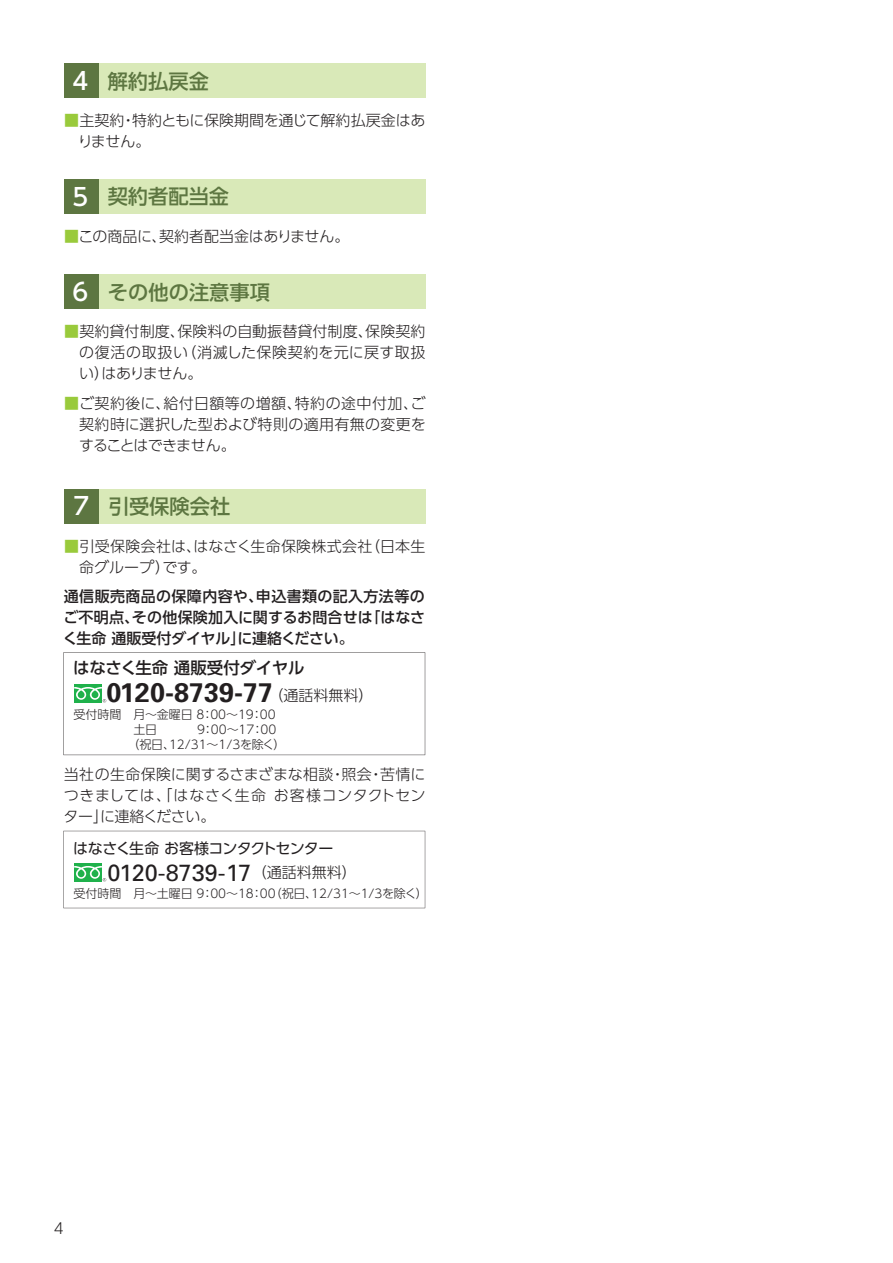
<style>
.page{position:relative;width:893px;height:1263px;background:#fff}
.page>*{position:absolute;margin:0;border:0;box-sizing:border-box;transform-origin:0 0}
.t1{font:700 27px "Univers";color:#231f20}
.t2{font:23.4px "Univers";color:#231f20}
.t3{font:500 20.25px "UD Shin Go Pro";color:#5d7641}
.t4{font:500 16.5px "UD Shin Go Pro";letter-spacing:-.01em;color:#231f20}
.t5{font:300 15px/21px "UD Shin Go Pro";color:#231f20;text-align:justify}
.t6{font:500 15px/21px "UD Shin Go Pro";color:#231f20;text-align:justify}
.t7{font:300 15px/21px "UD Shin Go Pro";letter-spacing:.02em;color:#231f20}
.t8{font:15px "UD Shin Go Pro";letter-spacing:-.06em;color:#231f20}
.t9{font:300 12px "UD Shin Go Pro";color:#231f20}
.t10{font:300 12px "UD Shin Go Pro";letter-spacing:-.025em;color:#231f20}
.s1{font-size:24px;color:#fff}
.s2{color:#99ca3b}
</style>
<div class="page">
<div style="left:64px;top:180px;width:362px;height:34px;background:#d9e9b8"></div>
<div style="left:64px;top:180px;width:34px;height:34px;background:#5d7641"></div>
<div style="left:64px;top:275px;width:362px;height:34px;background:#d9e9b8"></div>
<div style="left:64px;top:275px;width:34px;height:34px;background:#5d7641"></div>
<div style="left:64px;top:489px;width:362px;height:34px;background:#d9e9b8"></div>
<div style="left:64px;top:489px;width:34px;height:34px;background:#5d7641"></div>
<div style="left:64px;top:64px;width:362px;height:34px;background:#d9e9b8"></div>
<div style="left:64px;top:64px;width:34px;height:34px;background:#5d7641"></div>
<svg style="left:63px;top:652px;width:362px;height:103px"></svg>
<svg style="left:63px;top:831px;width:362px;height:77px"></svg>
<h3 class="t3" style="left:73px;top:65px;width:138px"><span class="s1">4</span> 解約払戻金</h3>
<p class="t5" style="left:78px;top:109px;width:349px;text-indent:-14px"><span class="s2">■</span>主契約・特約ともに保険期間を通じて解約払戻金はありません。</p>
<h3 class="t3" style="left:73px;top:180px;width:158px"><span class="s1">5</span> 契約者配当金</h3>
<p class="t5" style="left:64px;top:225px;width:287px"><span class="s2">■</span>この商品に、契約者配当金はありません。</p>
<h3 class="t3" style="left:73px;top:275px;width:199px"><span class="s1">6</span> その他の注意事項</h3>
<p class="t5" style="left:79px;top:320px;width:348px;text-indent:-15px"><span class="s2">■</span>契約貸付制度、保険料の自動振替貸付制度、保険契約の復活の取扱い（消滅した保険契約を元に戻す取扱い）はありません。</p>
<p class="t5" style="left:79px;top:392px;width:348px;text-indent:-15px"><span class="s2">■</span>ご契約後に、給付日額等の増額、特約の途中付加、ご契約時に選択した型および特則の適用有無の変更をすることはできません。</p>
<h3 class="t3" style="left:74px;top:490px;width:158px"><span class="s1">7</span> 引受保険会社</h3>
<p class="t7" style="left:79px;top:535px;width:348px;text-indent:-15px"><span class="s2">■</span>引受保険会社は、はなさく生命保険株式会社（日本生命グループ）です。</p>
<p class="t6" style="left:63px;top:585px;width:364px">通信販売商品の保障内容や、申込書類の記入方法等のご不明点、その他保険加入に関するお問合せは「はなさく生命 通販受付ダイヤル」に連絡ください。</p>
<p class="t4" style="left:73px;top:655px;width:233px">はなさく生命 通販受付ダイヤル</p>
<h1 class="t1" style="left:106px;top:675px;width:168px">0120-8739-77</h1>
<p class="t5" style="left:269px;top:684px;width:106px">（通話料無料）</p>
<p class="t9" style="left:73px;top:705px;width:204px">受付時間　月～金曜日 8：00～19：00</p>
<p class="t9" style="left:133px;top:720px;width:144px">土日 　　　9：00～17：00</p>
<p class="t10" style="left:127px;top:735px;width:159px">（祝日、12/31～1/3を除く）</p>
<p class="t5" style="left:64px;top:764px;width:363px">当社の生命保険に関するさまざまな相談・照会・苦情につきましては、「はなさく生命 お客様コンタクトセンター」に連絡ください。</p>
<p class="t8" style="left:73px;top:836px;width:262px">はなさく生命 お客様コンタクトセンター</p>
<h2 class="t2" style="left:107px;top:858px;width:146px">0120-8739-17</h2>
<p class="t9" style="left:73px;top:883px;width:356px">受付時間　月～土曜日 9：00～18：00（祝日、12/31～1/3を除く）</p>
<p class="t5" style="left:252px;top:861px;width:106px">（通話料無料）</p>
<p class="t5" style="left:54px;top:1217px;width:11px">4</p>
</div>
